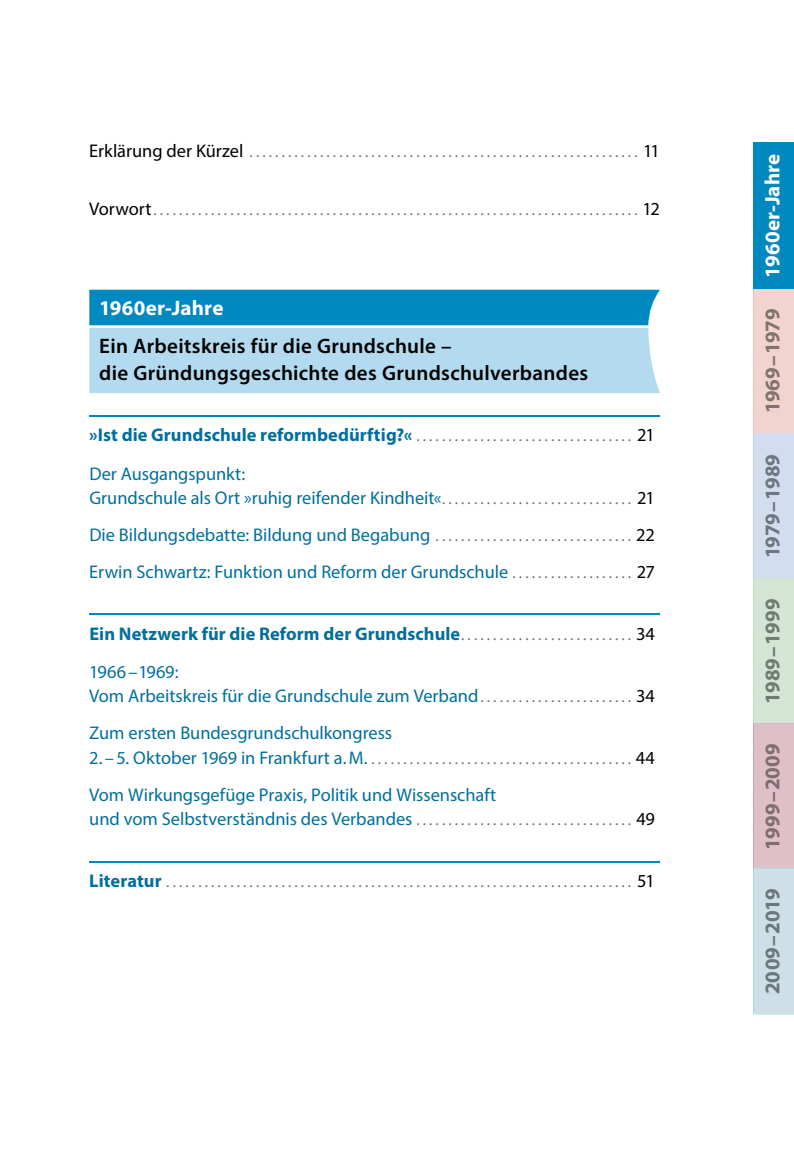
<style>
.page{position:relative;width:794px;height:1166px;background:#fff}
.page>*{position:absolute;margin:0;border:0;box-sizing:border-box;transform-origin:0 0}
.t1{font:600 21px/26.2px "Myriad Pro";letter-spacing:.015em;color:#000}
.t2{font:700 21px "Myriad Pro";letter-spacing:.01em;color:#fff}
.t3{font:700 21px "Myriad Pro";letter-spacing:-.01em;color:#81736f}
.t4{font:700 21px "Myriad Pro";letter-spacing:-.01em;color:#6f757e}
.t5{font:700 21px "Myriad Pro";letter-spacing:.005em;color:#707a72}
.t6{font:700 21px "Myriad Pro";letter-spacing:.01em;color:#7e6e72}
.t7{font:700 21px "Myriad Pro";color:#6c777a}
.t8{font:18.38px/36.9px "Myriad Pro";color:#006f9d}
.t9{font:700 18.38px/38.3px "Myriad Pro";letter-spacing:.005em;color:#006f9d}
.t10{font:15.75px "Myriad Pro";color:#6f6f6e}
.s1{font-size:18.38px;color:#000}
.s2{font-weight:400;font-size:15.75px;color:#6f6f6e}
.s3{font-weight:400;color:#000}
.s4{font-weight:400}
.s5{font-size:15.75px;color:#6f6f6e}
.s6{color:#000}
.s7{font-size:18.38px;color:#006f9d}
.s8{font-weight:700;font-size:18.38px;color:#006f9d}
</style>
<div class="page">
<hr style="left:89px;top:415px;width:571px;height:1px;background:#0088c1">
<hr style="left:89px;top:613px;width:571px;height:2px;background:#0088c1">
<hr style="left:89px;top:861px;width:571px;height:1px;background:#0088c1">
<div style="left:89px;top:328px;width:571px;height:65px;background:#b4daef"></div>
<div style="left:89px;top:290px;width:571px;height:35px;background:#0088c1"></div>
<div style="left:753px;top:143px;width:41px;height:146px;background:#0088c1"></div>
<svg style="left:753px;top:289px;width:41px;height:725px;background:#dad6d8"></svg>
<div style="left:765px;top:889px;width:14px;height:104px;background:#cddfe7"></div>
<p class="t10" style="left:89px;top:142px;width:572px"><span class="s1">Erklärung der Kürzel</span> ............................................................. <span class="s1">11</span></p>
<p class="t10" style="left:89px;top:200px;width:572px"><span class="s1">Vorwort</span> ............................................................................<span class="s1">12</span></p>
<p class="t2" style="left:99px;top:295px;width:126px">1960er-Jahre</p>
<p class="t1" style="left:99px;top:333px;width:490px">Ein Arbeitskreis für die Grundschule –<br>die Gründungsgeschichte des Grundschulverbandes</p>
<p class="t9" style="left:89px;top:415px;width:567px">»Ist die Grundschule reformbedürftig?« <span class="s2">..................................</span> <span class="s3">21<br></span><span class="s4">Der Ausgangspunkt:</span></p>
<p class="t8" style="left:89px;top:479px;width:567px;text-align:justify">Grundschule als Ort »ruhig reifender Kindheit« <span class="s5">. . . . . . . . . . . . . . . . . . . . . . . . . . . . . .</span> <span class="s6">21<br></span>Die Bildungsdebatte: Bildung und Begabung <span class="s5">. . . . . . . . . . . . . . . . . . . . . . . . . . . . . . .</span> <span class="s6">22<br></span>Erwin Schwartz: Funktion und Reform der Grundschule <span class="s5">. . . . . . . . . . . . . . . . . . .</span> <span class="s6">27</span></p>
<p class="t9" style="left:89px;top:613px;width:567px">Ein Netzwerk für die Reform der Grundschule <span class="s2">. . . . . . . . . . . . . . . . . . . . . . . . . . .</span> <span class="s3">34<br></span><span class="s4">1966 – 1969:</span></p>
<p class="t8" style="left:89px;top:677px;width:567px">Vom Arbeitskreis für die Grundschule zum Verband <span class="s5">. . . . . . . . . . . . . . . . . . . . . . . .</span> <span class="s6">34<br></span>Zum ersten Bundesgrundschulkongress</p>
<p class="t10" style="left:89px;top:749px;width:567px"><span class="s7">2. – 5. Oktober 1969 in Frankfurt a. M.</span> .........................................<span class="s1">44</span></p>
<p class="t8" style="left:89px;top:782px;width:567px;line-height:24.5px">Vom Wirkungsgefüge Praxis, Politik und Wissenschaft<br>und vom Selbstverständnis des Verbandes <span class="s5">..................................</span> <span class="s6">49</span></p>
<p class="t10" style="left:89px;top:872px;width:567px"><span class="s8">Literatur</span> ......................................................................... <span class="s1">51</span></p>
<p class="t2" style="left:758px;top:278px;width:126px;rotate:-90deg">1960er-Jahre</p>
<p class="t3" style="left:758px;top:413px;width:106px;rotate:-90deg">1969 – 1979</p>
<p class="t4" style="left:758px;top:558px;width:106px;rotate:-90deg">1979 – 1989</p>
<p class="t5" style="left:758px;top:704px;width:107px;rotate:-90deg">1989 – 1999</p>
<p class="t6" style="left:758px;top:849px;width:108px;rotate:-90deg">1999 – 2009</p>
<p class="t7" style="left:758px;top:994px;width:107px;rotate:-90deg">2009 – 2019</p>
</div>
